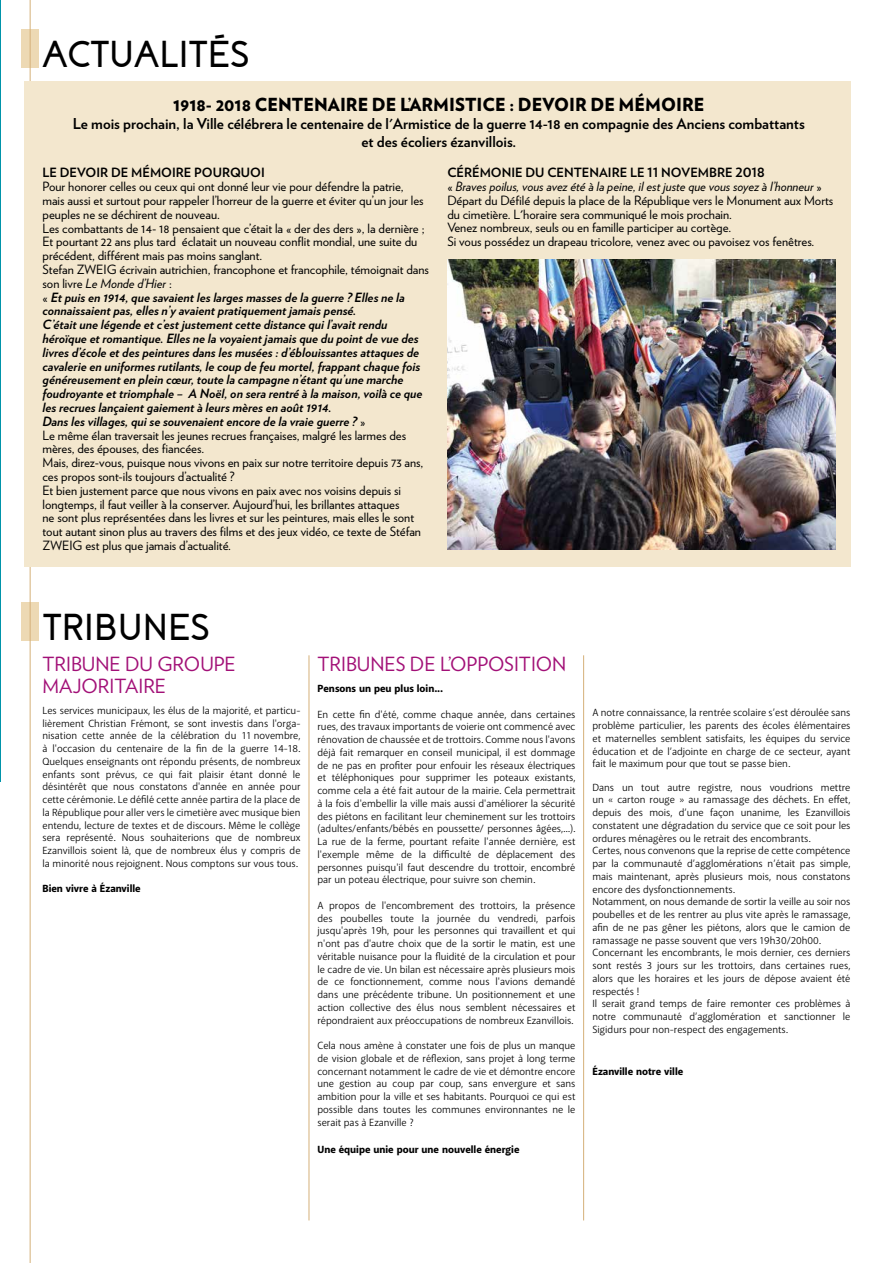
<style>
.page{position:relative;width:893px;height:1263px;background:#fff}
.page>*{position:absolute;margin:0;border:0;box-sizing:border-box;transform-origin:0 0}
.t1{font:700 37.5px "Coves";color:#000}
.t2{font:19.5px/21.8px "Verlag";color:#a21077}
.t3{font:900 18px "Verlag";color:#000}
.t4{font:700 15px/18px "Verlag";color:#000;text-align:center}
.t5{font:12.75px/13.8px "Verlag";color:#000}
.t6{font:700 12.75px "Verlag";color:#000}
.t7{font:10.5px/12.8px "Akagi";color:#000;text-align:justify}
.t8{font:800 10.5px "Akagi";color:#000}
.s1{font-style:italic}
.s2{font-weight:700;font-style:italic}
.s3{font-weight:700}
</style>
<div class="page">
<div style="left:22px;top:29px;width:17px;height:39px;background:#edd9b4"></div>
<div style="left:22px;top:602px;width:17px;height:38px;background:#edd9b4"></div>
<hr style="left:583px;top:655px;width:1px;height:565px;background:#d5b079">
<hr style="left:309px;top:655px;width:1px;height:565px;background:#d5b079">
<hr style="left:30px;top:0;width:1px;height:1263px;background:#d5b079">
<div style="left:24px;top:81px;width:826px;height:486px;background:#f3e7ce"></div>
<hr style="left:0;top:0;width:1px;height:781px;background:#0094aa">
<img style="left:447px;top:260px;width:388px;height:289px">
<h1 class="t1" style="left:43px;top:33px;width:209px">ACTUALITÉS</h1>
<h3 class="t3" style="left:173px;top:89px;width:533px">1918- 2018 CENTENAIRE DE L’ARMISTICE : DEVOIR DE MÉMOIRE</h3>
<h3 class="t4" style="left:73px;top:113px;width:733px">Le mois prochain, la Ville célébrera le centenaire de l'Armistice de la guerre 14-18 en compagnie des Anciens combattants et des écoliers ézanvillois.</h3>
<p class="t6" style="left:43px;top:163px;width:224px">LE DEVOIR DE MÉMOIRE POURQUOI</p>
<p class="t5" style="left:43px;top:179px;width:388px">Pour honorer celles ou ceux qui ont donné leur vie pour défendre la patrie,<br>mais aussi et surtout pour rappeler l’horreur de la guerre et éviter qu’un jour les peuples ne se déchirent de nouveau.<br>Les combattants de 14- 18 pensaient que c’était la « der des ders », la dernière ; Et pourtant 22 ans plus tard éclatait un nouveau conflit mondial, une suite du précédent, différent mais pas moins sanglant.<br>Stefan ZWEIG écrivain autrichien, francophone et francophile, témoignait dans son livre <span class="s1">Le Monde d’Hier</span> :<br>« <span class="s2">Et puis en 1914, que savaient les larges masses de la guerre ? Elles ne la connaissaient pas, elles n’y avaient pratiquement jamais pensé.<br>C’était une légende et c’est justement cette distance qui l’avait rendu héroïque et romantique. Elles ne la voyaient jamais que du point de vue des livres d’école et des peintures dans les musées : d’éblouissantes attaques de cavalerie en uniformes rutilants, le coup de feu mortel, frappant chaque fois généreusement en plein cœur, toute la campagne n’étant qu’une marche foudroyante et triomphale – A Noël, on sera rentré à la maison, voilà ce que les recrues lançaient gaiement à leurs mères en août 1914.<br>Dans les villages, qui se souvenaient encore de la vraie guerre ?</span> »<br>Le même élan traversait les jeunes recrues françaises, malgré les larmes des mères, des épouses, des fiancées.<br>Mais, direz-vous, puisque nous vivons en paix sur notre territoire depuis 73 ans, ces propos sont-ils toujours d’actualité ?<br>Et bien justement parce que nous vivons en paix avec nos voisins depuis si longtemps, il faut veiller à la conserver. Aujourd’hui, les brillantes attaques<br>ne sont plus représentées dans les livres et sur les peintures, mais elles le sont tout autant sinon plus au travers des films et des jeux vidéo, ce texte de Stéfan ZWEIG est plus que jamais d’actualité.</p>
<p class="t5" style="left:447px;top:165px;width:388px"><span class="s3">CÉRÉMONIE DU CENTENAIRE LE 11 NOVEMBRE 2018<br></span>« <span class="s1">Braves poilus, vous avez été à la peine, il est juste que vous soyez à l’honneur</span> » Départ du Défilé depuis la place de la République vers le Monument aux Morts du cimetière. L'horaire sera communiqué le mois prochain.<br>Venez nombreux, seuls ou en famille participer au cortège.<br>Si vous possédez un drapeau tricolore, venez avec ou pavoisez vos fenêtres.</p>
<h1 class="t1" style="left:43px;top:606px;width:169px">TRIBUNES</h1>
<h2 class="t2" style="left:43px;top:652px;width:195px">TRIBUNE DU GROUPE<br>MAJORITAIRE</h2>
<p class="t7" style="left:43px;top:704px;width:259px">Les services municipaux, les élus de la majorité, et particu&shy;lièrement Christian Frémont, se sont investis dans l'orga&shy;nisation cette année de la célébration du 11 novembre, à l'occasion du centenaire de la fin de la guerre 14-18.<br>Quelques enseignants ont répondu présents, de nombreux enfants sont prévus, ce qui fait plaisir étant donné le désintérêt que nous constatons d'année en année pour cette cérémonie. Le défilé cette année partira de la place de la République pour aller vers le cimetière avec musique bien entendu, lecture de textes et de discours. Même le collège sera représenté. Nous souhaiterions que de nombreux Ezanvillois soient là, que de nombreux élus y compris de la minorité nous rejoignent. Nous comptons sur vous tous.</p>
<p class="t8" style="left:43px;top:882px;width:100px">Bien vivre à Ézanville</p>
<h2 class="t2" style="left:317px;top:652px;width:250px">TRIBUNES DE L’OPPOSITION</h2>
<p class="t8" style="left:317px;top:682px;width:127px">Pensons un peu plus loin...</p>
<p class="t7" style="left:317px;top:708px;width:259px">En cette fin d'été, comme chaque année, dans certaines rues, des travaux importants de voierie ont commencé avec rénovation de chaussée et de trottoirs. Comme nous l'avons déjà fait remarquer en conseil municipal, il est dommage de ne pas en profiter pour enfouir les réseaux électriques et téléphoniques pour supprimer les poteaux existants, comme cela a été fait autour de la mairie. Cela permettrait à la fois d'embellir la ville mais aussi d'améliorer la sécurité des piétons en facilitant leur cheminement sur les trottoirs (adultes/enfants/bébés en poussette/ personnes âgées,...).<br>La rue de la ferme, pourtant refaite l'année dernière, est l'exemple même de la difficulté de déplacement des personnes puisqu'il faut descendre du trottoir, encombré par un poteau électrique, pour suivre son chemin.</p>
<p class="t7" style="left:317px;top:899px;width:259px">A propos de l'encombrement des trottoirs, la présence des poubelles toute la journée du vendredi, parfois jusqu'après 19h, pour les personnes qui travaillent et qui n'ont pas d'autre choix que de la sortir le matin, est une véritable nuisance pour la fluidité de la circulation et pour le cadre de vie. Un bilan est nécessaire après plusieurs mois de ce fonctionnement, comme nous l'avions demandé dans une précédente tribune. Un positionnement et une action collective des élus nous semblent nécessaires et répondraient aux préoccupations de nombreux Ezanvillois.</p>
<p class="t7" style="left:317px;top:1039px;width:259px">Cela nous amène à constater une fois de plus un manque de vision globale et de réflexion, sans projet à long terme concernant notamment le cadre de vie et démontre encore une gestion au coup par coup, sans envergure et sans ambition pour la ville et ses habitants. Pourquoi ce qui est possible dans toutes les communes environnantes ne le serait pas à Ezanville ?</p>
<p class="t8" style="left:317px;top:1143px;width:203px">Une équipe unie pour une nouvelle énergie</p>
<p class="t7" style="left:592px;top:706px;width:259px">A notre connaissance, la rentrée scolaire s’est déroulée sans problème particulier, les parents des écoles élémentaires et maternelles semblent satisfaits, les équipes du service éducation et de l’adjointe en charge de ce secteur, ayant fait le maximum pour que tout se passe bien.</p>
<p class="t7" style="left:592px;top:781px;width:259px;text-align:left">Dans un tout autre registre, nous voudrions mettre un « carton rouge » au ramassage des déchets. En effet, depuis des mois, d’une façon unanime, les Ezanvillois constatent une dégradation du service que ce soit pour les ordures ménagères ou le retrait des encombrants.<br>Certes, nous convenons que la reprise de cette compétence par la communauté d’agglomérations n’était pas simple, mais maintenant, après plusieurs mois, nous constatons encore des dysfonctionnements.<br>Notamment, on nous demande de sortir la veille au soir nos poubelles et de les rentrer au plus vite après le ramassage, afin de ne pas gêner les piétons, alors que le camion de ramassage ne passe souvent que vers 19h30/20h00.<br>Concernant les encombrants, le mois dernier, ces derniers sont restés 3 jours sur les trottoirs, dans certaines rues, alors que les horaires et les jours de dépose avaient été respectés !<br>Il serait grand temps de faire remonter ces problèmes à notre communauté d’agglomération et sanctionner le Sigidurs pour non-respect des engagements.</p>
<p class="t8" style="left:592px;top:1065px;width:92px">Ézanville notre ville</p>
</div>
